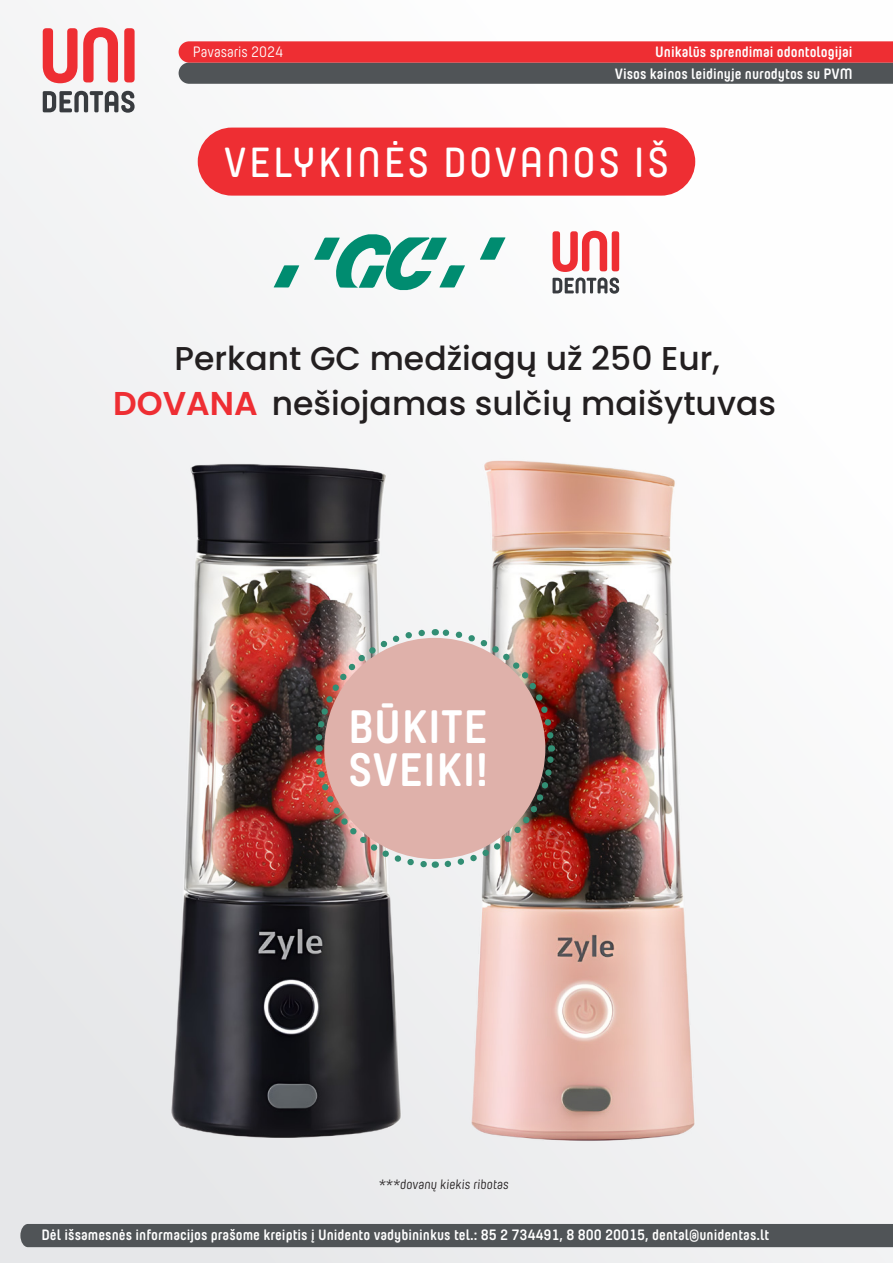
<style>
.page{position:relative;width:893px;height:1263px;background:#fff}
.page>*{position:absolute;margin:0;border:0;box-sizing:border-box;transform-origin:0 0}
.t1{font:700 46.8px "Yummo";letter-spacing:.01em;color:#fff}
.t2{font:600 42px "Yummo";letter-spacing:.06em;color:#fff}
.t3{font:500 33px "Poppins";color:#231f20}
.t4{font:700 15px "Yummo";color:#fff}
.t5{font:15px "Yummo";color:#fff}
.t6{font:13.5px "Yummo";color:#231f20}
.s1{font-weight:600;color:#ee2e33}
</style>
<div class="page">
<div style="left:0;top:0;width:893px;height:1263px;background:linear-gradient(to right,#edeeef,#fcfcfd)"></div>
<div style="left:198px;top:128px;width:497px;height:68px;background:#ee2e33;border-radius:34px"></div>
<svg style="left:553px;top:231px;width:66px;height:63px"></svg>
<svg style="left:480px;top:237px;width:25px;height:23px"></svg>
<svg style="left:274px;top:265px;width:25px;height:22px"></svg>
<svg style="left:314px;top:234px;width:151px;height:56px"></svg>
<img style="left:151px;top:432px;width:273px;height:729px">
<img style="left:447px;top:441px;width:262px;height:715px">
<img style="left:312px;top:626px;width:245px;height:245px">
<svg style="left:179px;top:41px;width:714px;height:43px;background:#a14549"></svg>
<svg style="left:43px;top:27px;width:92px;height:56px"></svg>
<svg style="left:43px;top:91px;width:92px;height:22px"></svg>
<div style="left:20px;top:1224px;width:873px;height:23px;background:#505457"></div>
<p class="t5" style="left:193px;top:41px;width:92px">Pavasaris 2024</p>
<p class="t4" style="left:655px;top:38px;width:199px">Unikalūs sprendimai odontologijai</p>
<p class="t4" style="left:615px;top:60px;width:239px">Visos kainos leidinyje nurodytos su PVM</p>
<p class="t2" style="left:224px;top:128px;width:447px">VELYKINĖS DOVANOS IŠ</p>
<p class="t3" style="left:174px;top:339px;width:547px">Perkant GC medžiagų už 250 Eur,</p>
<p class="t3" style="left:113px;top:384px;width:664px"><span class="s1">DOVANA</span> nešiojamas sulčių maišytuvas</p>
<p class="t1" style="left:348px;top:684px;width:141px">BŪKITE</p>
<p class="t1" style="left:348px;top:727px;width:142px">SVEIKI!</p>
<p class="t6" style="left:378px;top:1175px;width:133px">***dovanų kiekis ribotas</p>
<p class="t4" style="left:42px;top:1221px;width:729px">Dėl išsamesnės informacijos prašome kreiptis į Unidento vadybininkus tel.: 85 2 734491, 8 800 20015, dental@unidentas.lt</p>
</div>
